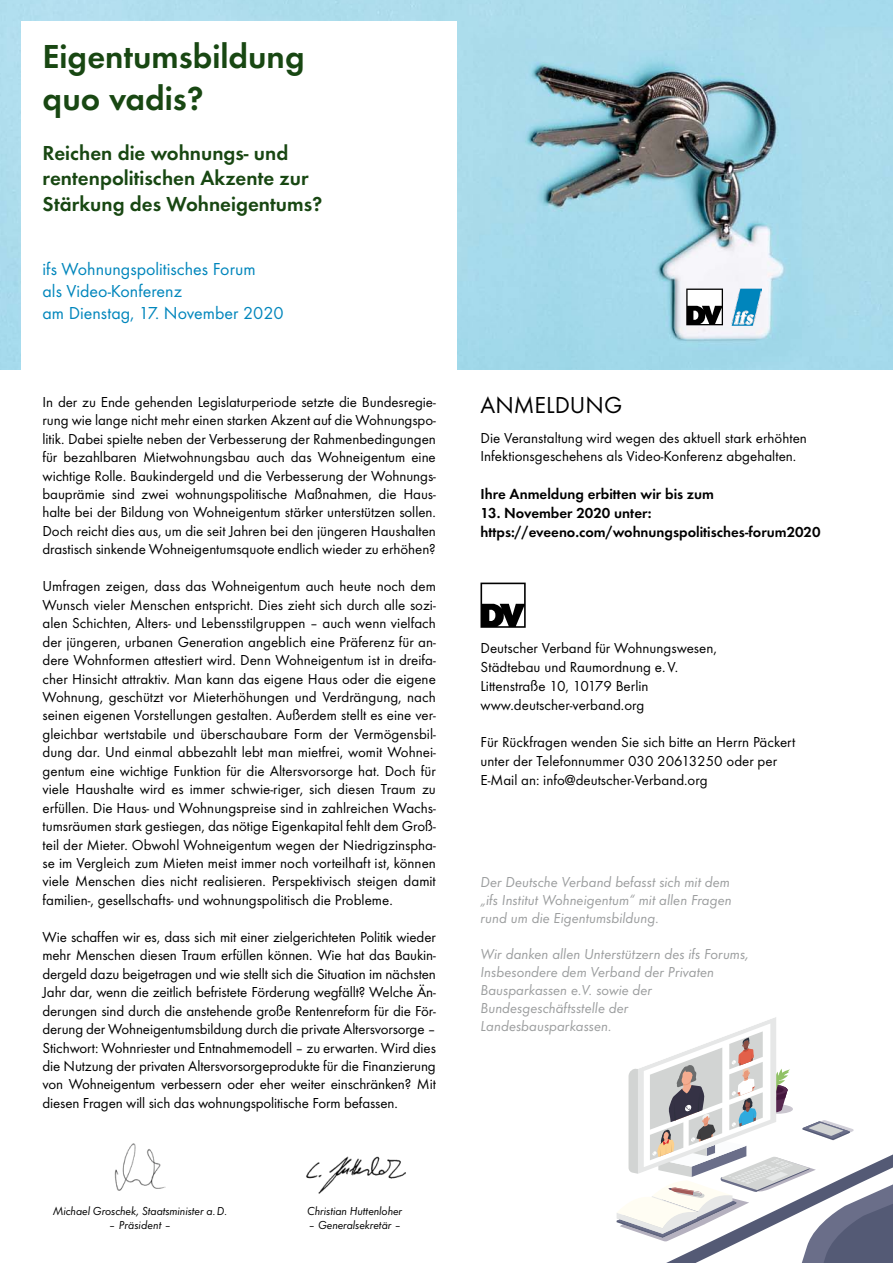
<style>
.page{position:relative;width:893px;height:1263px;background:#fff}
.page>*{position:absolute;margin:0;border:0;box-sizing:border-box;transform-origin:0 0}
.t1{font:700 34.5px/41.4px "Function";color:#184712}
.t2{font:24px "Function";color:#000}
.t3{font:700 21px/25.2px "Function";color:#184712}
.t4{font:18px/21.6px "Function";color:#0086bc}
.t5{font:15px/18.5px "Function";color:#000}
.t6{font:italic 15px/18px "Function";color:#9c9e9f;text-align:justify}
.t7{font:700 15px/18.8px "Function";color:#000}
.t8{font:italic 12px "Function";letter-spacing:-.01em;color:#000}
</style>
<div class="page">
<img style="left:0;top:0;width:893px;height:370px">
<div style="left:21px;top:21px;width:436px;height:404px;background:#fff"></div>
<svg style="left:480px;top:583px;width:46px;height:45px"></svg>
<img style="left:306px;top:1156px;width:100px;height:38px">
<img style="left:114px;top:1144px;width:52px;height:46px">
<svg style="left:617px;top:1017px;width:276px;height:246px"></svg>
<svg style="left:686px;top:289px;width:37px;height:36px"></svg>
<img style="left:731px;top:289px;width:30px;height:36px">
<h1 class="t1" style="left:43px;top:36px;width:264px">Eigentumsbildung quo vadis?</h1>
<h3 class="t3" style="left:43px;top:140px;width:281px">Reichen die wohnungs- und rentenpolitischen Akzente zur<br>Stärkung des Wohneigentums?</h3>
<p class="t4" style="left:43px;top:259px;width:243px">ifs Wohnungspolitisches Forum<br>als Video-Konferenz<br>am Dienstag, 17. November 2020</p>
<p class="t5" style="left:43px;top:393px;width:395px;text-align:justify">In der zu Ende gehenden Legislaturperiode setzte die Bundesregie&shy;rung wie lange nicht mehr einen starken Akzent auf die Wohnungspo&shy;litik. Dabei spielte neben der Verbesserung der Rahmenbedingungen für bezahlbaren Mietwohnungsbau auch das Wohneigentum eine wichtige Rolle. Baukindergeld und die Verbesserung der Wohnungs&shy;bauprämie sind zwei wohnungspolitische Maßnahmen, die Haus&shy;halte bei der Bildung von Wohneigentum stärker unterstützen sollen.<br>Doch reicht dies aus, um die seit Jahren bei den jüngeren Haushalten drastisch sinkende Wohneigentumsquote endlich wieder zu erhöhen?</p>
<p class="t5" style="left:43px;top:577px;width:395px;text-align:justify">U mfragen zeigen, dass das Wohneigentum auch heute noch dem Wunsch vieler Menschen entspricht. Dies zieht sich durch alle sozi&shy;alen Schichten, Alters- und Lebensstilgruppen – auch wenn vielfach der jüngeren, urbanen Generation angeblich eine Präferenz für an&shy;dere Wohnformen attestiert wird. Denn Wohneigentum ist in dreifa&shy;cher Hinsicht attraktiv. Man kann das eigene Haus oder die eigene Wohnung, geschützt vor Mieterhöhungen und Verdrängung, nach seinen eigenen Vorstellungen gestalten. Außerdem stellt es eine ver&shy;gleichbar wertstabile und überschaubare Form der Vermögensbil&shy;dung dar. U nd einmal abbezahlt lebt man mietfrei, womit Wohnei&shy;gentum eine wichtige Funktion für die Altersvorsorge hat. Doch für viele Haushalte wird es immer schwie-riger, sich diesen Traum zu erfüllen. Die Haus- und Wohnungspreise sind in zahlreichen Wachs&shy;tumsräumen stark gestiegen, das nötige Eigenkapital fehlt dem Groß&shy;teil der Mieter. Obwohl Wohneigentum wegen der Niedrigzinspha&shy;se im Vergleich zum Mieten meist immer noch vorteilhaft ist, können viele Menschen dies nicht realisieren. Perspektivisch steigen damit familien-, gesellschafts- und wohnungspolitisch die Probleme.</p>
<p class="t5" style="left:43px;top:928px;width:395px;text-align:justify">Wie schaffen wir es, dass sich mit einer zielgerichteten Politik wieder mehr Menschen diesen Traum erfüllen können. Wie hat das Baukin&shy;dergeld dazu beigetragen und wie stellt sich die Situation im nächsten Jahr dar, wenn die zeitlich befristete Förderung wegfällt? Welche Än&shy;derungen sind durch die anstehende große Rentenreform für die För&shy;derung der Wohneigentumsbildung durch die private Altersvorsorge – Stichwort: Wohnriester und Entnahmemodell – zu erwarten. Wird dies die Nutzung der privaten Altersvorsorgeprodukte für die Finanzierung von Wohneigentum verbessern oder eher weiter einschränken? Mit diesen Fragen will sich das wohnungspolitische Form befassen.</p>
<p class="t8" style="left:53px;top:1204px;width:176px">Michael Groschek, Staatsminister a.D.</p>
<p class="t8" style="left:109px;top:1218px;width:64px">– Präsident –</p>
<p class="t8" style="left:307px;top:1204px;width:97px">Christian Huttenloher</p>
<p class="t8" style="left:308px;top:1218px;width:94px">– Generalsekretär –</p>
<h2 class="t2" style="left:480px;top:392px;width:143px">Anmeldung</h2>
<p class="t5" style="left:480px;top:428px;width:328px">Die Veranstaltung wird wegen des aktuell stark erhöhten<br>Infektionsgeschehens als Video-Konferenz abgehalten.</p>
<p class="t7" style="left:480px;top:484px;width:235px">Ihre Anmeldung erbitten wir bis zum</p>
<p class="t7" style="left:480px;top:503px;width:342px">13. November 2020 unter: https://eveeno.com/wohnungspolitisches-forum2020</p>
<p class="t5" style="left:480px;top:639px;width:238px">Deutscher Verband für Wohnungswesen,<br>Städtebau und Raumordnung e.V.<br>Littenstraße 10, 10179 Berlin www.deutscher-verband.org</p>
<p class="t5" style="left:480px;top:733px;width:316px">Für Rückfragen wenden Sie sich bitte an Herrn Päckert unter der Telefonnummer 030 20613250 oder per<br>E-Mail an: info@deutscher-Verband.org</p>
<p class="t6" style="left:480px;top:873px;width:253px">Der Deutsche Verband befasst sich mit dem „ifs Institut Wohneigentum“ mit allen Fragen rund um die Eigentumsbildung.</p>
<p class="t6" style="left:480px;top:945px;width:270px;text-align:left">Wir danken allen Unterstützern des ifs Forums, Insbesondere dem Verband der Privaten Bausparkassen e.V. sowie der Bundesgeschäftsstelle der Landesbausparkassen.</p>
</div>
